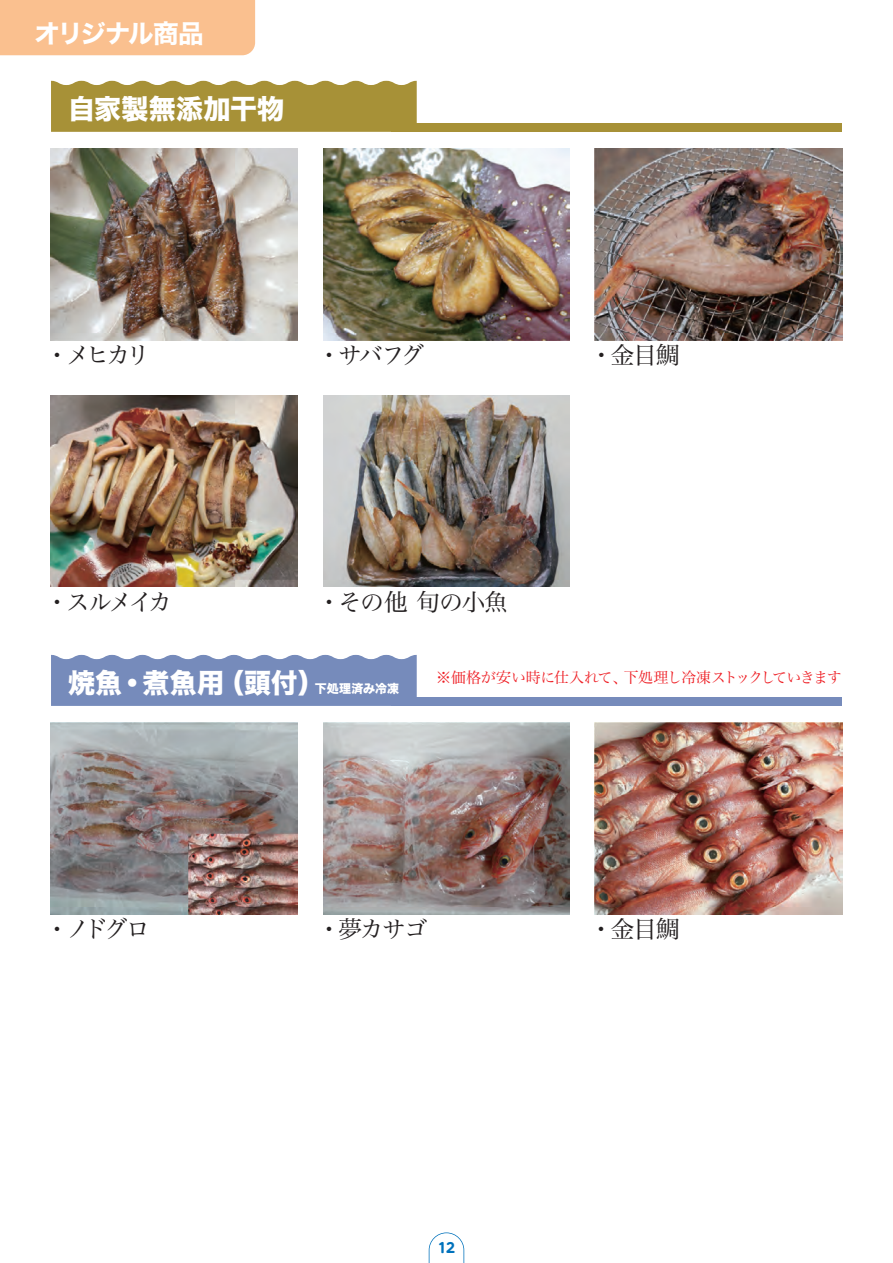
<style>
.page{position:relative;width:893px;height:1263px;background:#fff}
.page>*{position:absolute;margin:0;border:0;box-sizing:border-box;transform-origin:0 0}
.t1{font:27px "Hira Kaku Std N W8";letter-spacing:.005em;color:#fff}
.t2{font:25.5px "Hira Kaku Std N W7";letter-spacing:-.065em;color:#fff}
.t3{font:24px "Hira Min Std N W3";letter-spacing:-.08em;color:#231f20}
.t4{font:15px "Hira Min Std N W3";letter-spacing:-.055em;color:#ee1d23}
.t5{font:700 13.5px "UD Shin M Go Pro";color:#0072bc}
.t6{font:12px "Hira Kaku Std N W8";letter-spacing:-.005em;color:#fff}
</style>
<div class="page">
<svg style="left:429px;top:1232px;width:35px;height:31px"></svg>
<div style="left:51px;top:81px;width:366px;height:51px;background:#a79137"></div>
<div style="left:0;top:0;width:255px;height:55px;background:#fac08f"></div>
<div style="left:391px;top:123px;width:451px;height:9px;background:#a79137"></div>
<img style="left:51px;top:149px;width:247px;height:192px">
<img style="left:323px;top:149px;width:247px;height:192px">
<img style="left:595px;top:149px;width:247px;height:192px">
<img style="left:51px;top:395px;width:247px;height:192px">
<img style="left:323px;top:395px;width:247px;height:192px">
<div style="left:51px;top:655px;width:366px;height:51px;background:#768bbb"></div>
<div style="left:391px;top:697px;width:451px;height:9px;background:#768bbb"></div>
<img style="left:51px;top:722px;width:247px;height:192px">
<img style="left:323px;top:722px;width:247px;height:192px">
<img style="left:595px;top:722px;width:247px;height:192px">
<p class="t2" style="left:34px;top:13px;width:171px">オリジナル商品</p>
<p class="t1" style="left:68px;top:94px;width:218px">自家製無添加干物</p>
<p class="t3" style="left:45px;top:338px;width:107px">・メヒカリ</p>
<p class="t3" style="left:317px;top:338px;width:109px">・サバフグ</p>
<p class="t3" style="left:589px;top:338px;width:92px">・金目鯛</p>
<p class="t3" style="left:45px;top:585px;width:129px">・スルメイカ</p>
<p class="t3" style="left:317px;top:585px;width:192px">・その他 旬の小魚</p>
<p class="t1" style="left:68px;top:668px;width:258px">焼魚・煮魚用（頭付）</p>
<p class="t6" style="left:315px;top:682px;width:86px">下処理済み冷凍</p>
<p class="t4" style="left:436px;top:667px;width:407px">※価格が安い時に仕入れて、下処理し冷凍ストックしていきます</p>
<p class="t3" style="left:45px;top:912px;width:107px">・ノドグロ</p>
<p class="t3" style="left:317px;top:912px;width:112px">・夢カサゴ</p>
<p class="t3" style="left:589px;top:912px;width:92px">・金目鯛</p>
<p class="t5" style="left:438px;top:1237px;width:19px">12</p>
</div>
